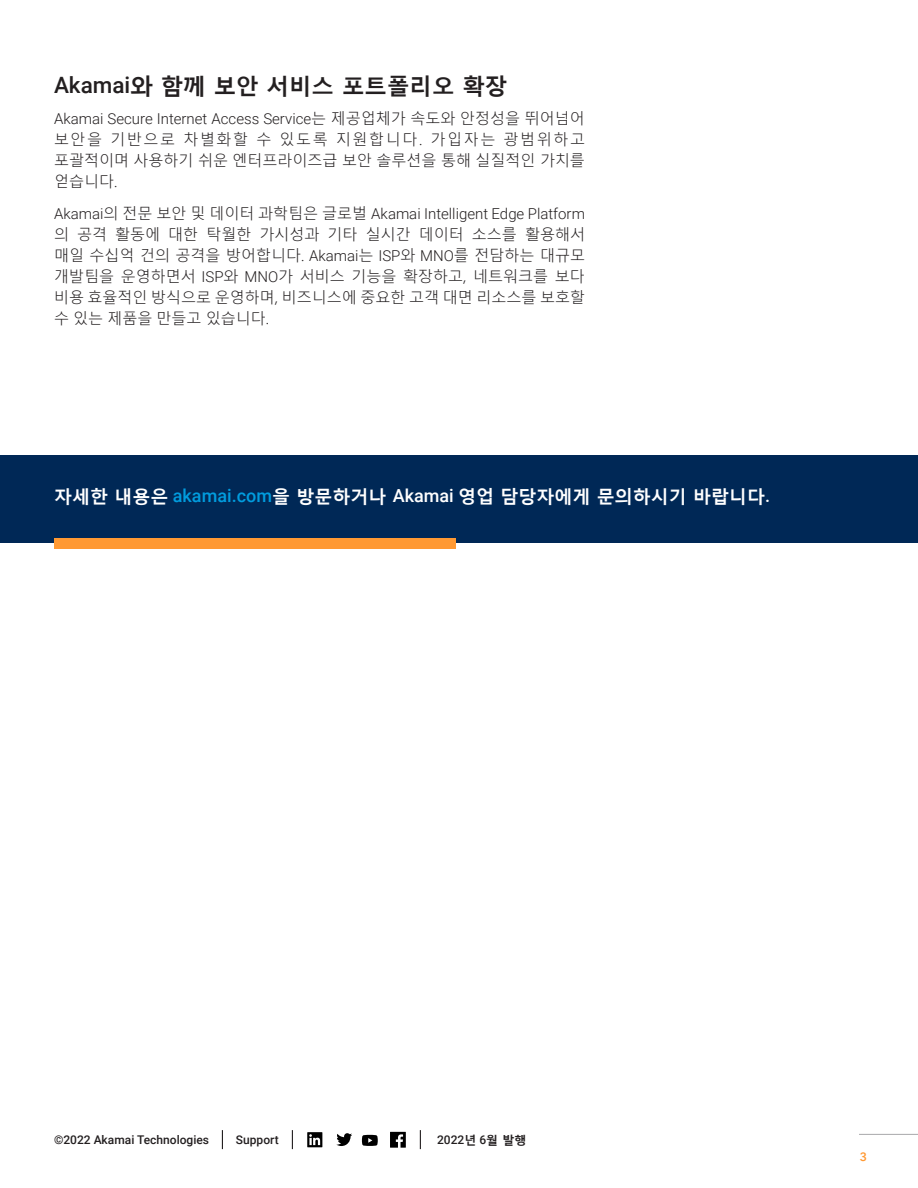
<style>
.page{position:relative;width:918px;height:1188px;background:#fff}
.page>*{position:absolute;margin:0;border:0;box-sizing:border-box;transform-origin:0 0}
.ACS_Text_Subhead{font:700 22.5px "Malgun Gothic";color:#231f20}
.CTA_on_Navy_Blue{font:700 18px "Malgun Gothic";color:#fff}
.ACS_Text_Main{font:300 15px/21px "Malgun Gothic";color:#231f20;text-align:justify}
.t1{font:500 12px "Roboto";color:#231f20}
.t2{font:600 12px "Avenir Next LT Pro";color:#f93}
.s1{font-family:"Roboto";font-weight:500}
.s2{font-family:"Roboto"}
.s3{font-family:"Roboto";font-weight:500;color:#009cde}
.s4{font-family:"Malgun Gothic";font-weight:700}
</style>
<div class="page">
<svg style="left:362px;top:1135px;width:16px;height:11px"></svg>
<svg style="left:336px;top:1133px;width:16px;height:13px"></svg>
<svg style="left:307px;top:1132px;width:15px;height:15px"></svg>
<svg style="left:390px;top:1132px;width:16px;height:16px"></svg>
<svg style="left:222px;top:1130px;width:1px;height:19px"></svg>
<svg style="left:292px;top:1130px;width:1px;height:19px"></svg>
<svg style="left:420px;top:1130px;width:1px;height:19px"></svg>
<hr style="left:859px;top:1134px;width:59px;height:1px;background:#a8a8aa">
<div style="left:0;top:456px;width:918px;height:87px;background:#002856"></div>
<div style="left:54px;top:538px;width:401px;height:10px;background:#f93"></div>
<p class="ACS_Text_Subhead" style="left:54px;top:71px;width:455px"><span class="s1">Akamai</span>와 함께 보안 서비스 포트폴리오 확장</p>
<p class="ACS_Text_Main" style="left:54px;top:109px;width:533px"><span class="s2">Akamai Secure Internet Access Service</span>는 제공업체가 속도와 안정성을 뛰어넘어 보안을 기반으로 차별화할 수 있도록 지원합니다. 가입자는 광범위하고 포괄적이며 사용하기 쉬운 엔터프라이즈급 보안 솔루션을 통해 실질적인 가치를 얻습니다.</p>
<p class="ACS_Text_Main" style="left:54px;top:204px;width:533px"><span class="s2">Akamai</span>의 전문 보안 및 데이터 과학팀은 글로벌 <span class="s2">Akamai Intelligent Edge Platform </span>의 공격 활동에 대한 탁월한 가시성과 기타 실시간 데이터 소스를 활용해서 매일 수십억 건의 공격을 방어합니다. <span class="s2">Akamai</span>는 <span class="s2">ISP</span>와 <span class="s2">MNO</span>를 전담하는 대규모 개발팀을 운영하면서 <span class="s2">ISP</span>와 <span class="s2">MNO</span>가 서비스 기능을 확장하고, 네트워크를 보다 비용 효율적인 방식으로 운영하며, 비즈니스에 중요한 고객 대면 리소스를 보호할 수 있는 제품을 만들고 있습니다.</p>
<p class="CTA_on_Navy_Blue" style="left:54px;top:485px;width:718px">자세한 내용은 <span class="s3">akamai.com</span>을 방문하거나 <span class="s1">Akamai</span> 영업 담당자에게 문의하시기 바랍니다<span class="s1">.</span></p>
<p class="t1" style="left:54px;top:1131px;width:157px">©2022 Akamai Technologies</p>
<p class="t1" style="left:236px;top:1131px;width:44px">Support</p>
<p class="t1" style="left:437px;top:1131px;width:91px">2022<span class="s4">년</span> 6<span class="s4">월 발행</span></p>
<p class="t2" style="left:860px;top:1150px;width:9px">3</p>
</div>
